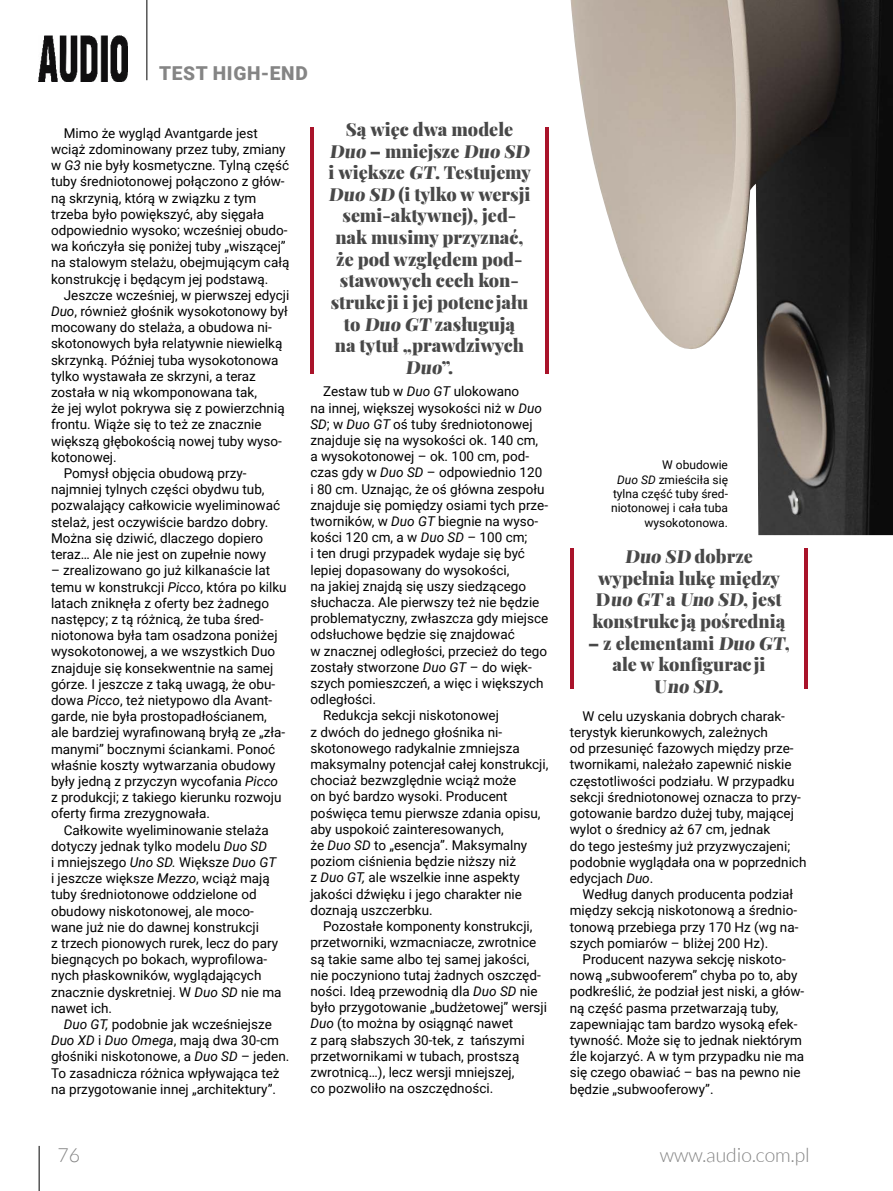
<style>
.page{position:relative;width:893px;height:1191px;background:#fff}
.page>*{position:absolute;margin:0;border:0;box-sizing:border-box;transform-origin:0 0}
.t1{font:300 19.5px "Lato";color:#858585}
.t2{font:900 19.2px "Roboto";letter-spacing:.035em;color:#858585}
.t3{font:900 18px/21.6px "Playfair Display";color:#484848;text-align:center}
.t4{font:13.5px/16.2px "Roboto";color:#000}
.t5{font:12px/14.4px "Roboto";color:#000;text-align:right}
.s1{font-style:italic}
</style>
<div class="page">
<hr style="left:39px;top:1145px;width:1px;height:46px;background:#000">
<hr style="left:147px;top:0;width:1px;height:80px;background:#000">
<img style="left:39px;top:35px;width:89px;height:46px">
<hr style="left:310px;top:128px;width:4px;height:246px;background:#a9132a">
<hr style="left:545px;top:128px;width:4px;height:246px;background:#a9132a">
<img style="left:571px;top:0;width:322px;height:535px">
<hr style="left:570px;top:549px;width:4px;height:140px;background:#a9132a">
<hr style="left:804px;top:549px;width:4px;height:140px;background:#a9132a">
<h2 class="t2" style="left:159px;top:60px;width:150px">TEST HIGH-END</h2>
<p class="t4" style="left:51px;top:124px;width:240px;text-indent:13px">Mimo że wygląd Avantgarde jest wciąż zdominowany przez tuby, zmiany w <span class="s1">G3</span> nie były kosmetyczne. Tylną część tuby średniotonowej połączono z głów&shy;ną skrzynią, którą w związku z tym trzeba było powiększyć, aby sięgała odpowiednio wysoko; wcześniej obudo&shy;wa kończyła się poniżej tuby „wiszącej” na stalowym stelażu, obejmującym całą konstrukcję i będącym jej podstawą.</p>
<p class="t4" style="left:64px;top:286px;width:227px">Jeszcze wcześniej, w pierwszej edycji</p>
<p class="t4" style="left:51px;top:302px;width:238px"><span class="s1">Duo</span>, również głośnik wysokotonowy był</p>
<p class="t4" style="left:51px;top:319px;width:222px">mocowany do stelaża, a obudowa ni-</p>
<p class="t4" style="left:51px;top:335px;width:233px">skotonowych była relatywnie niewielką</p>
<p class="t4" style="left:51px;top:351px;width:229px">skrzynką. Później tuba wysokotonowa</p>
<p class="t4" style="left:51px;top:367px;width:206px">tylko wystawała ze skrzyni, a teraz</p>
<p class="t4" style="left:51px;top:383px;width:208px">została w nią wkomponowana tak,</p>
<p class="t4" style="left:51px;top:400px;width:235px">że jej wylot pokrywa się z powierzchnią</p>
<p class="t4" style="left:51px;top:416px;width:212px">frontu. Wiąże się to też ze znacznie</p>
<p class="t4" style="left:51px;top:432px;width:232px">większą głębokością nowej tuby wyso-</p>
<p class="t4" style="left:51px;top:448px;width:67px">kotonowej.</p>
<p class="t4" style="left:64px;top:464px;width:184px">Pomysł objęcia obudową przy-</p>
<p class="t4" style="left:51px;top:481px;width:215px">najmniej tylnych części obydwu tub,</p>
<p class="t4" style="left:51px;top:497px;width:231px">pozwalający całkowicie wyeliminować</p>
<p class="t4" style="left:51px;top:513px;width:219px">stelaż, jest oczywiście bardzo dobry.</p>
<p class="t4" style="left:51px;top:529px;width:214px">Można się dziwić, dlaczego dopiero</p>
<p class="t4" style="left:51px;top:545px;width:217px">teraz… Ale nie jest on zupełnie nowy</p>
<p class="t4" style="left:51px;top:562px;width:237px">– zrealizowano go już kilkanaście lat temu w konstrukcji <span class="s1">Picco</span>, która po kilku latach zniknęła z oferty bez żadnego następcy; z tą różnicą, że tuba śred&shy;niotonowa była tam osadzona poniżej wysokotonowej, a we wszystkich Duo znajduje się konsekwentnie na samej górze. I jeszcze z taką uwagą, że obu&shy;dowa <span class="s1">Picco</span>, też nietypowo dla Avant&shy;garde, nie była prostopadłościanem, ale bardziej wyrafinowaną bryłą ze „zła&shy;manymi” bocznymi ściankami. Ponoć właśnie koszty wytwarzania obudowy były jedną z przyczyn wycofania <span class="s1">Picco </span>z produkcji; z takiego kierunku rozwoju oferty firma zrezygnowała.</p>
<p class="t4" style="left:51px;top:821px;width:232px;text-indent:13px">Całkowite wyeliminowanie stelaża dotyczy jednak tylko modelu <span class="s1">Duo SD<br></span>i mniejszego <span class="s1">Uno SD.</span> Większe <span class="s1">Duo GT </span>i jeszcze większe <span class="s1">Mezzo</span>, wciąż mają tuby średniotonowe oddzielone od obudowy niskotonowej, ale moco&shy;wane już nie do dawnej konstrukcji<br>z trzech pionowych rurek, lecz do pary biegnących po bokach, wyprofilowa&shy;nych płaskowników, wyglądających znacznie dyskretniej. W <span class="s1">Duo SD</span> nie ma nawet ich.</p>
<p class="t4" style="left:51px;top:1015px;width:240px;text-indent:13px"><span class="s1">Duo GT,</span> podobnie jak wcześniejsze <span class="s1">Duo XD</span> i <span class="s1">Duo Omega</span>, mają dwa 30-cm głośniki niskotonowe, a <span class="s1">Duo SD</span> – jeden.<br>To zasadnicza różnica wpływająca też na przygotowanie innej „architektury”.</p>
<p class="t3" style="left:328px;top:117px;width:206px">Są więc dwa modele<br>Duo – mniejsze Duo SD i większe GT. Testujemy<br>Duo SD (i tylko w wersji semi-aktywnej), jed&shy;nak musimy przyznać, że pod względem pod&shy;stawowych cech kon&shy;strukcji i jej potencjału to Duo GT zasługują<br>na tytuł „prawdziwych<br>Duo”.</p>
<p class="t4" style="left:323px;top:383px;width:198px">Zestaw tub w <span class="s1">Duo GT</span> ulokowano</p>
<p class="t4" style="left:310px;top:399px;width:233px">na innej, większej wysokości niż w <span class="s1">Duo</span></p>
<p class="t4" style="left:310px;top:415px;width:224px"><span class="s1">SD</span>; w <span class="s1">Duo GT</span> oś tuby średniotonowej</p>
<p class="t4" style="left:310px;top:431px;width:229px">znajduje się na wysokości ok. 140 cm,</p>
<p class="t4" style="left:310px;top:448px;width:220px">a wysokotonowej – ok. 100 cm, pod-</p>
<p class="t4" style="left:310px;top:464px;width:233px">czas gdy w <span class="s1">Duo SD</span> – odpowiednio 120</p>
<p class="t4" style="left:310px;top:480px;width:236px">i 80 cm. Uznając, że oś główna zespołu</p>
<p class="t4" style="left:310px;top:496px;width:239px">znajduje się pomiędzy osiami tych prze-</p>
<p class="t4" style="left:310px;top:512px;width:229px">tworników, w <span class="s1">Duo GT</span> biegnie na wyso-</p>
<p class="t4" style="left:310px;top:529px;width:218px">kości 120 cm, a w <span class="s1">Duo SD</span> – 100 cm;</p>
<p class="t4" style="left:310px;top:545px;width:216px">i ten drugi przypadek wydaje się być</p>
<p class="t4" style="left:310px;top:561px;width:200px">lepiej dopasowany do wysokości,</p>
<p class="t4" style="left:310px;top:577px;width:217px">na jakiej znajdą się uszy siedzącego</p>
<p class="t4" style="left:310px;top:593px;width:231px">słuchacza. Ale pierwszy też nie będzie</p>
<p class="t4" style="left:310px;top:610px;width:239px">problematyczny, zwłaszcza gdy miejsce</p>
<p class="t4" style="left:310px;top:626px;width:206px">odsłuchowe będzie się znajdować</p>
<p class="t4" style="left:310px;top:642px;width:238px">w znacznej odległości, przecież do tego</p>
<p class="t4" style="left:310px;top:658px;width:223px">zostały stworzone <span class="s1">Duo GT</span> – do więk-</p>
<p class="t4" style="left:310px;top:674px;width:235px">szych pomieszczeń, a więc i większych</p>
<p class="t4" style="left:310px;top:691px;width:67px">odległości.</p>
<p class="t4" style="left:323px;top:707px;width:177px">Redukcja sekcji niskotonowej</p>
<p class="t4" style="left:310px;top:723px;width:193px">z dwóch do jednego głośnika ni-</p>
<p class="t4" style="left:310px;top:739px;width:211px">skotonowego radykalnie zmniejsza</p>
<p class="t4" style="left:310px;top:755px;width:239px">maksymalny potencjał całej konstrukcji,</p>
<p class="t4" style="left:310px;top:772px;width:207px">chociaż bezwzględnie wciąż może</p>
<p class="t4" style="left:310px;top:788px;width:199px">on być bardzo wysoki. Producent</p>
<p class="t4" style="left:310px;top:804px;width:232px">poświęca temu pierwsze zdania opisu,</p>
<p class="t4" style="left:310px;top:820px;width:195px">aby uspokoić zainteresowanych,</p>
<p class="t4" style="left:310px;top:836px;width:218px">że <span class="s1">Duo SD</span> to „esencja”. Maksymalny</p>
<p class="t4" style="left:310px;top:853px;width:207px">poziom ciśnienia będzie niższy niż</p>
<p class="t4" style="left:310px;top:869px;width:211px">z <span class="s1">Duo GT,</span> ale wszelkie inne aspekty</p>
<p class="t4" style="left:310px;top:885px;width:213px">jakości dźwięku i jego charakter nie</p>
<p class="t4" style="left:310px;top:901px;width:124px">doznają uszczerbku.</p>
<p class="t4" style="left:323px;top:917px;width:211px">Pozostałe komponenty konstrukcji,</p>
<p class="t4" style="left:310px;top:934px;width:227px">przetworniki, wzmacniacze, zwrotnice</p>
<p class="t4" style="left:310px;top:950px;width:220px">są takie same albo tej samej jakości,</p>
<p class="t4" style="left:310px;top:966px;width:232px">nie poczyniono tutaj żadnych oszczęd-</p>
<p class="t4" style="left:310px;top:982px;width:229px">ności. Ideą przewodnią dla <span class="s1">Duo SD</span> nie</p>
<p class="t4" style="left:310px;top:998px;width:238px">było przygotowanie „budżetowej” wersji</p>
<p class="t4" style="left:310px;top:1015px;width:204px"><span class="s1">Duo</span> (to można by osiągnąć nawet</p>
<p class="t4" style="left:310px;top:1031px;width:216px">z parą słabszych 30-tek, z tańszymi</p>
<p class="t4" style="left:310px;top:1047px;width:210px">przetwornikami w tubach, prostszą</p>
<p class="t4" style="left:310px;top:1063px;width:205px">zwrotnicą…), lecz wersji mniejszej,</p>
<p class="t4" style="left:310px;top:1079px;width:184px">co pozwoliło na oszczędności.</p>
<p class="t5" style="left:611px;top:457px;width:118px">W obudowie<br><span class="s1">Duo SD</span> zmieściła się tylna część tuby śred&shy;niotonowej i cała tuba wysokotonowa.</p>
<h3 class="t3" style="left:592px;top:544px;width:194px">Duo SD dobrze wypełnia lukę między<br>D uo GT a Uno SD, j e s t konstrukcją pośrednią</h3>
<h3 class="t3" style="left:588px;top:630px;width:203px">– z elementami Duo GT, ale w konfiguracji<br>U no SD.</h3>
<p class="t4" style="left:570px;top:707px;width:238px;text-indent:13px">W celu uzyskania dobrych charak&shy;terystyk kierunkowych, zależnych<br>od przesunięć fazowych między prze&shy;twornikami, należało zapewnić niskie częstotliwości podziału. W przypadku sekcji średniotonowej oznacza to przy&shy;gotowanie bardzo dużej tuby, mającej wylot o średnicy aż 67 cm, jednak<br>do tego jesteśmy już przyzwyczajeni; podobnie wyglądała ona w poprzednich edycjach <span class="s1">Duo</span>.</p>
<p class="t4" style="left:570px;top:885px;width:230px;text-indent:13px">Według danych producenta podział między sekcją niskotonową a średnio&shy;tonową przebiega przy 170 Hz (wg na&shy;szych pomiarów – bliżej 200 Hz).</p>
<p class="t4" style="left:570px;top:950px;width:236px;text-indent:13px">Producent nazywa sekcję niskoto&shy;nową „subwooferem” chyba po to, aby podkreślić, że podział jest niski, a głów&shy;ną część pasma przetwarzają tuby, zapewniając tam bardzo wysoką efek&shy;tywność. Może się to jednak niektórym źle kojarzyć. A w tym przypadku nie ma się czego obawiać – bas na pewno nie będzie „subwooferowy”.</p>
<h1 class="t1" style="left:57px;top:1144px;width:24px">76</h1>
<h1 class="t1" style="left:660px;top:1144px;width:151px">www.audio.com.pl</h1>
</div>
